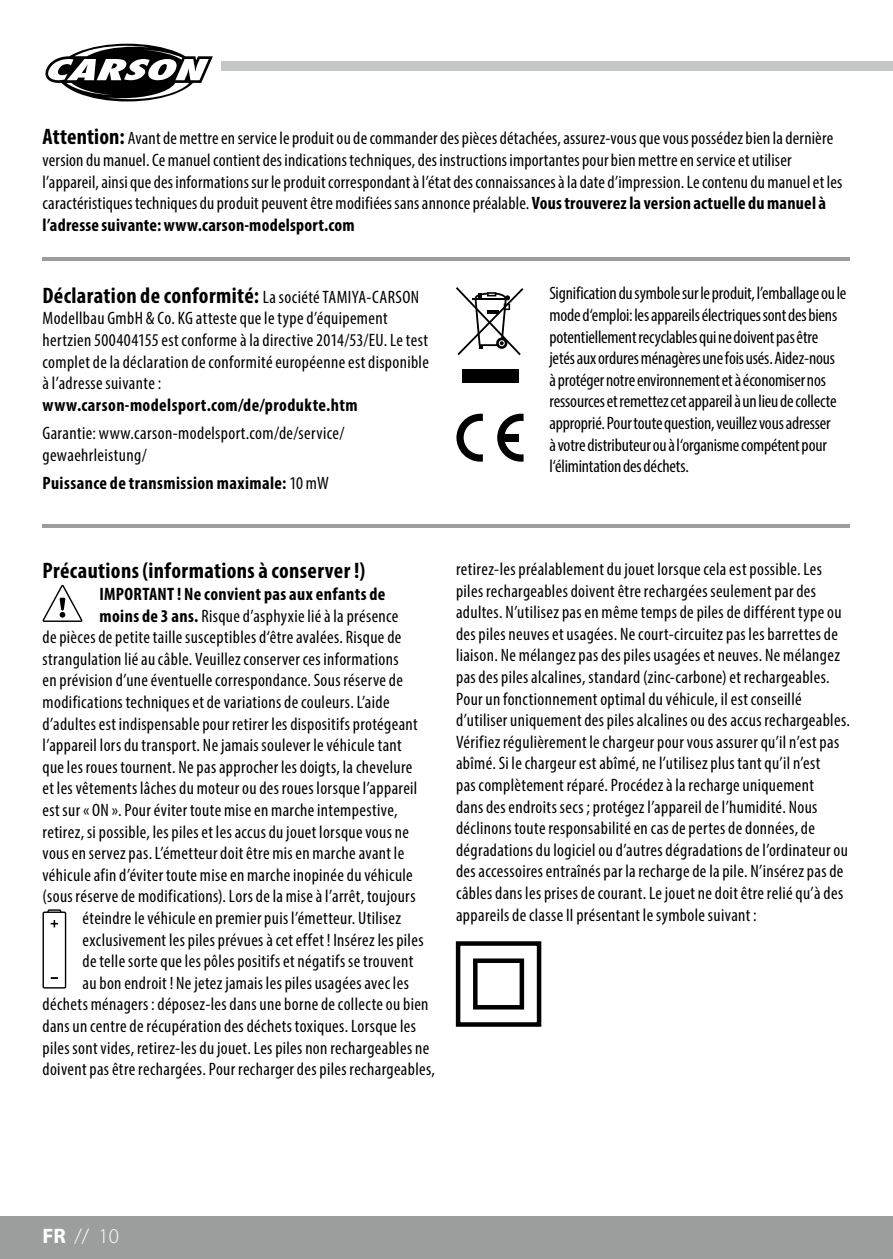
<style>
.page{position:relative;width:893px;height:1259px;background:#fff}
.page>*{position:absolute;margin:0;border:0;box-sizing:border-box;transform-origin:0 0}
.t1{font:700 condensed 22.5px "Myriad Pro";letter-spacing:.015em;color:#000}
.t2{font:300 21px "Myriad Pro";color:#fff}
.t3{font:condensed 18px/21.6px "Myriad Pro";letter-spacing:.02em;color:#000}
.t4{font:condensed 18px/21.6px "Myriad Pro";letter-spacing:-.01em;color:#000}
.t5{font:700 condensed 18px "Myriad Pro";letter-spacing:.025em;color:#000}
.s1{font-weight:700;font-size:22.5px}
.s2{font-weight:700}
.s3{font-weight:400;font-size:18px}
.s4{font-weight:400}
</style>
<div class="page">
<div style="left:0;top:1216px;width:893px;height:43px;background:#9c9d9d"></div>
<div style="left:221px;top:61px;width:672px;height:9px;background:#c5c6c6"></div>
<svg style="left:45px;top:43px;width:168px;height:59px"></svg>
<svg style="left:43px;top:585px;width:39px;height:37px"></svg>
<div style="left:456px;top:941px;width:85px;height:85px;border:4px solid #000"></div>
<div style="left:473px;top:958px;width:51px;height:51px;border:4px solid #000"></div>
<div style="left:47px;top:909px;width:14px;height:7px;border:1px solid #000"></div>
<div style="left:43px;top:912px;width:23px;height:76px;background:#fff"></div>
<div style="left:43px;top:911px;width:23px;height:77px;border:1px solid #000"></div>
<svg style="left:51px;top:920px;width:7px;height:7px"></svg>
<hr style="left:43px;top:257px;width:807px;height:4px;background:#9c9d9d">
<hr style="left:43px;top:524px;width:807px;height:3px;background:#9c9d9d">
<div style="left:462px;top:369px;width:56px;height:14px;background:#000"></div>
<svg style="left:456px;top:287px;width:67px;height:68px"></svg>
<svg style="left:456px;top:414px;width:27px;height:48px"></svg>
<svg style="left:497px;top:414px;width:27px;height:48px"></svg>
<div style="left:502px;top:434px;width:17px;height:7px;background:#000"></div>
<p class="t3" style="left:43px;top:127px;width:801px"><span class="s1">Attention:</span> Avant de mettre en service le produit ou de commander des pièces détachées, assurez-vous que vous possédez bien la dernière version du manuel. Ce manuel contient des indications techniques, des instructions importantes pour bien mettre en service et utiliser l’appareil, ainsi que des informations sur le produit correspondant à l’état des connaissances à la date d’impression. Le contenu du manuel et les caractéristiques techniques du produit peuvent être modifiées sans annonce préalable. <span class="s2">Vous trouverez la version actuelle du manuel à l’adresse suivante: www.carson-modelsport.com</span></p>
<p class="t1" style="left:43px;top:281px;width:378px">Déclaration de conformité: <span class="s3">La société TAMIYA-CARSON</span></p>
<p class="t3" style="left:43px;top:307px;width:388px">Modellbau GmbH &amp; Co. KG atteste que le type d’équipement hertzien 500404155 est conforme à la directive 2014/53/EU. Le test complet de la déclaration de conformité européenne est disponible à l’adresse suivante :</p>
<p class="t5" style="left:43px;top:393px;width:317px">www.carson-modelsport.com/de/produkte.htm</p>
<p class="t3" style="left:43px;top:422px;width:303px">Garantie: www.carson-modelsport.com/de/service/ gewaehrleistung/</p>
<p class="t5" style="left:43px;top:472px;width:288px">Puissance de transmission maximale: <span class="s4">10 mW</span></p>
<p class="t4" style="left:549px;top:282px;width:299px">Signification du symbole sur le produit, l’emballage ou le mode d‘emploi: les appareils électriques sont des biens potentiellement recyclables qui ne doivent pas être jetés aux ordures ménagères une fois usés. Aidez-nous<br>à protéger notre environnement et à économiser nos ressources et remettez cet appareil à un lieu de collecte approprié. Pour toute question, veuillez vous adresser<br>à votre distributeur ou à l‘organisme compétent pour l‘élimintation des déchets.</p>
<p class="t1" style="left:43px;top:557px;width:324px">Précautions (informations à conserver !)</p>
<p class="t5" style="left:99px;top:582px;width:287px">IMPORTANT! Ne convient pas aux enfants de</p>
<p class="t3" style="left:99px;top:604px;width:301px"><span class="s2">moins de 3 ans.</span> Risque d’asphyxie lié à la présence</p>
<p class="t3" style="left:43px;top:626px;width:360px">de pièces de petite taille susceptibles d‘être avalées. Risque de</p>
<p class="t3" style="left:43px;top:648px;width:358px">strangulation lié au câble. Veuillez conserver ces informations</p>
<p class="t3" style="left:43px;top:669px;width:362px">en prévision d’une éventuelle correspondance. Sous réserve de</p>
<p class="t3" style="left:43px;top:691px;width:349px">modifications techniques et de variations de couleurs. L’aide</p>
<p class="t3" style="left:43px;top:712px;width:377px">d’adultes est indispensable pour retirer les dispositifs protégeant</p>
<p class="t3" style="left:43px;top:734px;width:361px">l’appareil lors du transport. Ne jamais soulever le véhicule tant</p>
<p class="t3" style="left:43px;top:756px;width:371px">que les roues tournent. Ne pas approcher les doigts, la chevelure</p>
<p class="t3" style="left:43px;top:777px;width:376px">et les vêtements lâches du moteur ou des roues lorsque l’appareil</p>
<p class="t3" style="left:43px;top:799px;width:356px">est sur « ON ». Pour éviter toute mise en marche intempestive,</p>
<p class="t3" style="left:43px;top:820px;width:368px">retirez, si possible, les piles et les accus du jouet lorsque vous ne</p>
<p class="t3" style="left:43px;top:842px;width:363px">vous en servez pas. L’émetteur doit être mis en marche avant le</p>
<p class="t3" style="left:43px;top:864px;width:372px">véhicule afin d’éviter toute mise en marche inopinée du véhicule</p>
<p class="t3" style="left:43px;top:885px;width:375px">(sous réserve de modifications). Lors de la mise à l’arrêt, toujours</p>
<p class="t3" style="left:83px;top:907px;width:320px">éteindre le véhicule en premier puis l’émetteur. Utilisez</p>
<p class="t3" style="left:83px;top:928px;width:343px">exclusivement les piles prévues à cet effet ! Insérez les piles</p>
<p class="t3" style="left:83px;top:950px;width:332px">de telle sorte que les pôles positifs et négatifs se trouvent</p>
<p class="t3" style="left:83px;top:972px;width:328px">au bon endroit ! Ne jetez jamais les piles usagées avec les</p>
<p class="t3" style="left:43px;top:993px;width:388px">déchets ménagers : déposez-les dans une borne de collecte ou bien</p>
<p class="t3" style="left:43px;top:1015px;width:375px">dans un centre de récupération des déchets toxiques. Lorsque les</p>
<p class="t3" style="left:43px;top:1036px;width:388px">piles sont vides, retirez-les du jouet. Les piles non rechargeables ne</p>
<p class="t3" style="left:43px;top:1058px;width:394px">doivent pas être rechargées. Pour recharger des piles rechargeables,</p>
<p class="t3" style="left:456px;top:558px;width:396px">retirez-les préalablement du jouet lorsque cela est possible. Les piles rechargeables doivent être rechargées seulement par des adultes. N’utilisez pas en même temps de piles de différent type ou des piles neuves et usagées. Ne court-circuitez pas les barrettes de liaison. Ne mélangez pas des piles usagées et neuves. Ne mélangez pas des piles alcalines, standard (zinc-carbone) et rechargeables.<br>Pour un fonctionnement optimal du véhicule, il est conseillé d’utiliser uniquement des piles alcalines ou des accus rechargeables.<br>Vérifiez régulièrement le chargeur pour vous assurer qu’il n’est pas abîmé. Si le chargeur est abîmé, ne l’utilisez plus tant qu’il n’est<br>pas complètement réparé. Procédez à la recharge uniquement<br>dans des endroits secs ; protégez l’appareil de l’humidité. Nous déclinons toute responsabilité en cas de pertes de données, de dégradations du logiciel ou d’autres dégradations de l’ordinateur ou des accessoires entraînés par la recharge de la pile. N’insérez pas de câbles dans les prises de courant. Le jouet ne doit être relié qu’à des appareils de classeII présentant le symbole suivant :</p>
<p class="t2" style="left:43px;top:1223px;width:78px"><span class="s2">FR</span> // 10</p>
</div>
